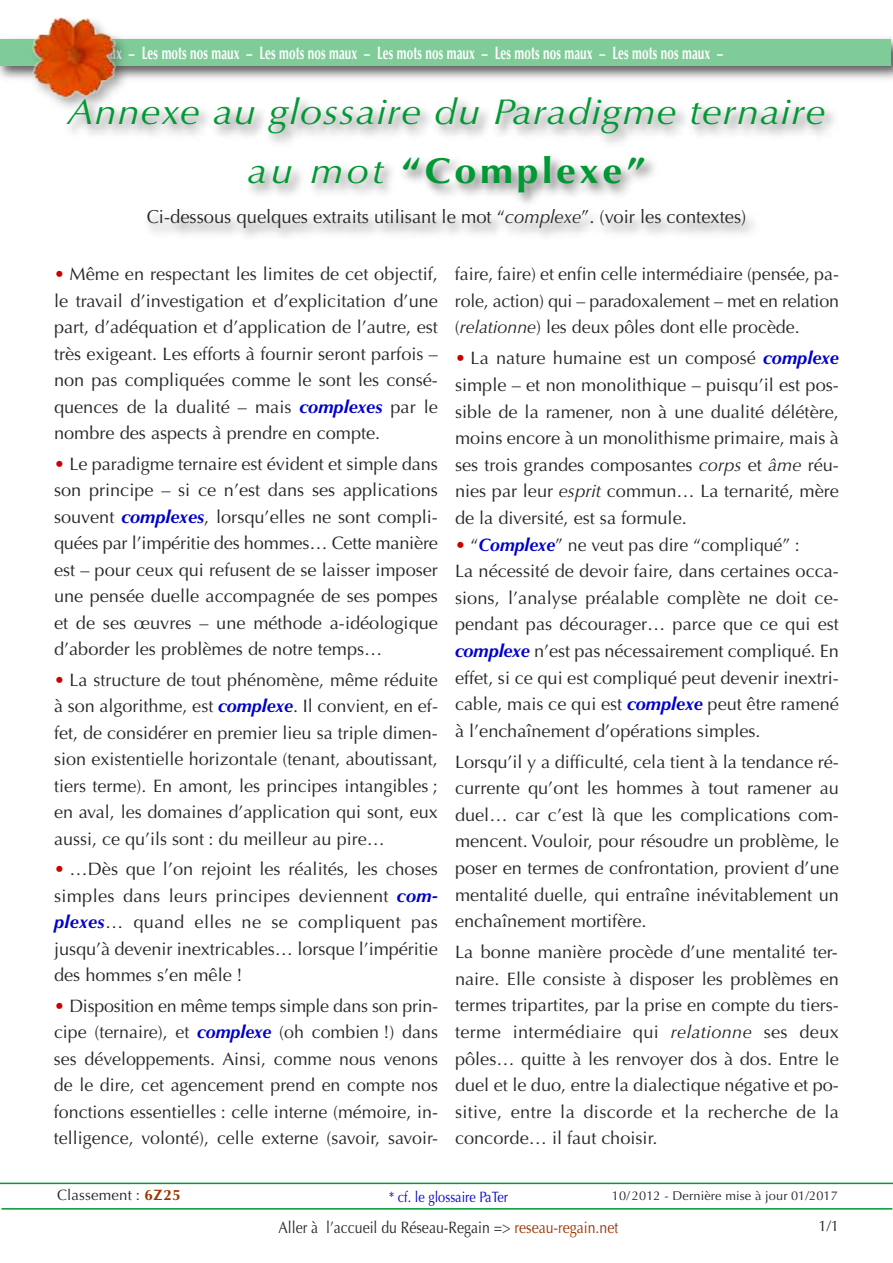
<style>
.page{position:relative;width:893px;height:1263px;background:#fff}
.page>*{position:absolute;margin:0;border:0;box-sizing:border-box;transform-origin:0 0}
.t1{font:italic 36px/58.8px "Optima";letter-spacing:.025em;color:#093;text-align:center;scale:1.1 1}
.t2{font:18.75px "Optima";color:#272526}
.t3{font:18px/26.4px "Optima";color:#272526;text-align:justify}
.t4{font:700 18px "Optima";letter-spacing:.01em;color:#fff;scale:.65 1}
.t5{font:16.5px "Optima";color:#272526;scale:.85 1}
.t6{font:15px "Optima";color:#00c;scale:.85 1}
.t7{font:15px "Optima";letter-spacing:.01em;color:#272526}
.t8{font:12.75px "Optima";letter-spacing:.01em;color:#272526}
.s1{font-weight:700;font-style:normal}
.s2{font-style:italic}
.s3{color:#c00}
.s4{font-weight:700;font-style:italic;color:#00c}
.s5{font-weight:700;color:#930}
.s6{color:#930}
</style>
<div class="page">
<hr style="left:1px;top:1208px;width:891px;height:1px;background:#093">
<hr style="left:0;top:1182px;width:893px;height:2px;background:#093">
<div style="left:0;top:39px;width:891px;height:27px;background:#80cc99"></div>
<img style="left:23px;top:35px;width:114px;height:46px">
<img style="left:30px;top:17px;width:88px;height:68px">
<img style="left:33px;top:79px;width:840px;height:158px">
<p class="t4" style="left:44px;top:42px;width:1046px">mots nos maux – Les mots nos maux – Les mots nos maux – Les mots nos maux – Les mots nos maux – Les mots nos maux –</p>
<h1 class="t1" style="left:67px;top:83px;width:691px">Annexe au glossaire du Paradigme ternaire au mot <span class="s1">“Complexe”</span></h1>
<p class="t2" style="left:147px;top:205px;width:601px">Ci-dessous quelques extraits utilisant le mot “<span class="s2">complexe</span>”. (voir les contextes)</p>
<p class="t3" style="left:54px;top:261px;width:385px"><span class="s3">•</span> Même en respectant les limites de cet objectif, le travail d’investigation et d’explicitation d’une part, d’adéquation et d’application de l’autre, est très exigeant. Les efforts àfournir seront parfois – non pas compliquées comme le sont les consé&shy;quences de la dualité – mais <span class="s4">complexes</span> par le nombre des aspects àprendre en compte.</p>
<p class="t3" style="left:54px;top:451px;width:385px"><span class="s3">•</span> Le paradigme ternaire est évident et simple dans son principe – si ce n’est dans ses applications souvent <span class="s4">complexes</span>, lorsqu’elles ne sont compli&shy;quées par l’impéritie des hommes… Cette manière est – pour ceux qui refusent de se laisser imposer une pensée duelle accompagnée de ses pompes et de ses œuvres – une méthode a-idéologique d’aborder les problèmes de notre temps…</p>
<p class="t3" style="left:54px;top:667px;width:385px"><span class="s3">•</span> La structure de tout phénomène, même réduite à son algorithme, est <span class="s4">complexe</span>. Il convient, en ef&shy;fet, de considérer en premier lieu sa triple dimen&shy;sion existentielle horizontale (tenant, aboutissant, tiers terme). En amont, les principes intangibles ; en aval, les domaines d’application qui sont, eux aussi, ce qu’ils sont : du meilleur au pire…</p>
<p class="t3" style="left:54px;top:856px;width:385px"><span class="s3">•</span> …Dès que l’on rejoint les réalités, les choses simples dans leurs principes deviennent <span class="s4">com&shy;plexes</span>… quand elles ne se compliquent pas jusqu’à devenir inextricables… lorsque l’impéritie des hommes s’en mêle !</p>
<p class="t3" style="left:54px;top:993px;width:385px"><span class="s3">•</span> Disposition en même temps simple dans son prin&shy;cipe (ternaire), et <span class="s4">complexe</span> (oh combien !) dans ses développements. Ainsi, comme nous venons de le dire, cet agencement prend en compte nos fonctions essentielles : celle interne (mémoire, in&shy;telligence, volonté), celle externe (savoir, savoir-</p>
<p class="t3" style="left:455px;top:261px;width:385px">faire, faire) et enfin celle intermédiaire (pensée, pa&shy;role, action) qui – paradoxalement – met en relation (<span class="s2">relationne</span>) les deux pôles dont elle procède.</p>
<p class="t3" style="left:455px;top:345px;width:385px"><span class="s3">•</span> La nature humaine est un composé <span class="s4">complexe </span>simple – et non monolithique – puisqu’il est pos&shy;sible de la ramener, non à une dualité délétère, moins encore à un monolithisme primaire, mais à ses trois grandes composantes <span class="s2">corps</span> et <span class="s2">âme</span> réu&shy;nies par leur <span class="s2">esprit</span> commun… La ternarité, mère de la diversité, est sa formule.</p>
<p class="t3" style="left:455px;top:531px;width:385px;text-align:left"><span class="s3">•</span> “<span class="s4">Complexe</span>” ne veut pas dire “compliqué” :<br>La nécessité de devoir faire, dans certaines occa&shy;sions, l’analyse préalable complète ne doit ce&shy;pendant pas décourager… parce que ce qui est <span class="s4">complexe</span> n’est pas nécessairement compliqué. En effet, si ce qui est compliqué peut devenir inextri&shy;cable, mais ce qui est <span class="s4">complexe</span> peut être ramené à l’enchaînement d’opérations simples.</p>
<p class="t3" style="left:455px;top:748px;width:385px">Lorsqu’il y a difficulté, cela tient à la tendance ré&shy;currente qu’ont les hommes à tout ramener au duel… car c’est là que les complications com&shy;mencent. Vouloir, pour résoudre un problème, le poser en termes de confrontation, provient d’une mentalité duelle, qui entraîne inévitablement un enchaînement mortifère.</p>
<p class="t3" style="left:455px;top:939px;width:385px">La bonne manière procède d’une mentalité ter&shy;naire. Elle consiste à disposer les problèmes en termes tripartites, par la prise en compte du tiers&shy;terme intermédiaire qui <span class="s2">relationne</span> ses deux pôles… quitte à les renvoyer dos à dos. Entre le duel et le duo, entre la dialectique négative et po&shy;sitive, entre la discorde et la recherche de la concorde… il faut choisir.</p>
<p class="t7" style="left:57px;top:1186px;width:125px">Classement : <span class="s5">6Z25</span></p>
<p class="t6" style="left:389px;top:1188px;width:142px">* cf. le glossaire PaTer</p>
<p class="t8" style="left:612px;top:1188px;width:227px">10/ 2012 - Dernière mise à jour 01/2017</p>
<p class="t5" style="left:279px;top:1218px;width:401px">Aller à l’accueil du Réseau-Regain =&gt; <span class="s6">reseau-regain.net</span></p>
<p class="t7" style="left:818px;top:1217px;width:22px">1/1</p>
</div>
